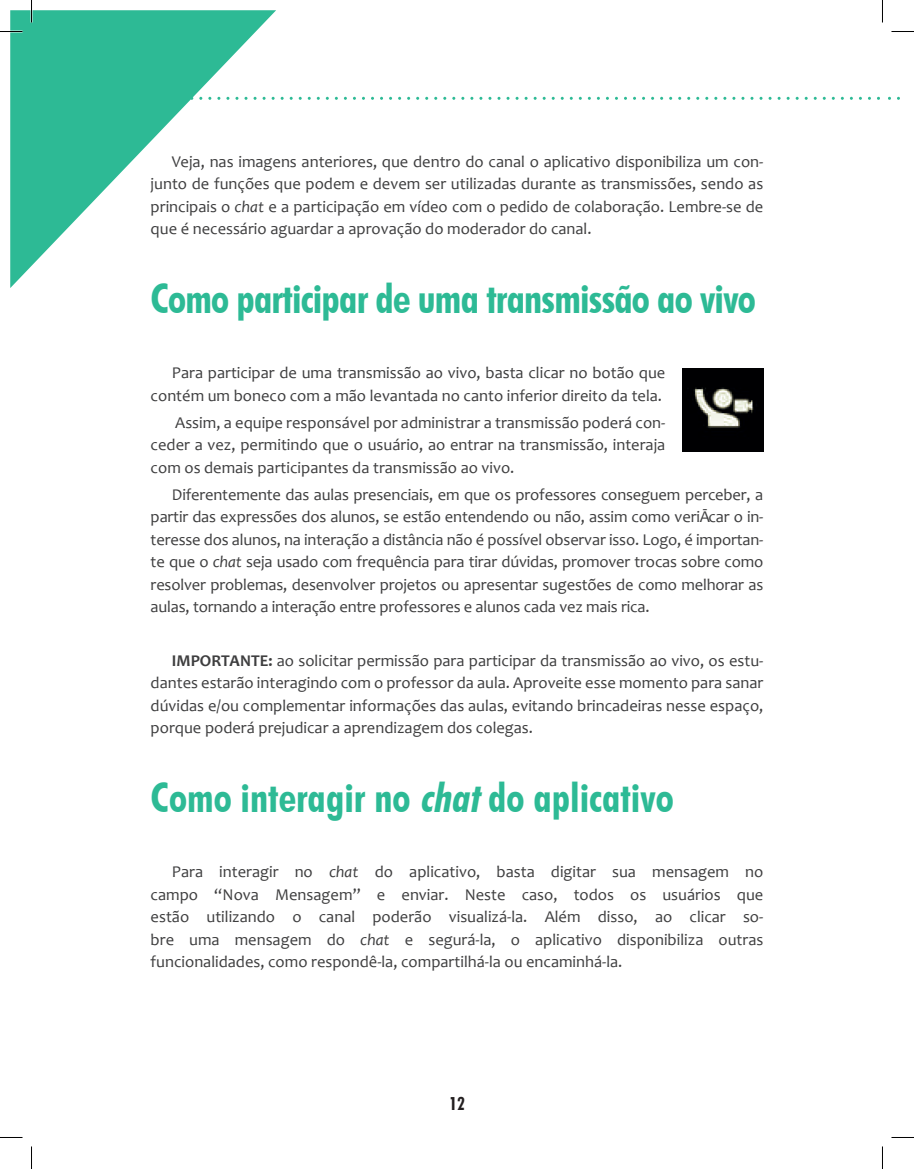
<style>
.page{position:relative;width:914px;height:1169px;background:#fff}
.page>*{position:absolute;margin:0;border:0;box-sizing:border-box;transform-origin:0 0}
.t1{font:700 condensed 40.5px "Futura BT";letter-spacing:-.02em;color:#2dba95}
.t2{font:700 condensed 40.5px "Futura BT";color:#2dba95}
.t3{font:700 condensed 18px "Futura BT";color:#231f20}
.t4{font:16.5px/22.5px "Candara";color:#3e3e3f;text-align:justify}
.s1{font-style:italic}
.s2{font-weight:700}
</style>
<div class="page">
<svg style="left:10px;top:10px;width:266px;height:278px"></svg>
<svg style="left:888px;top:97px;width:12px;height:3px"></svg>
<svg style="left:73px;top:97px;width:806px;height:3px"></svg>
<img style="left:682px;top:368px;width:81px;height:83px">
<svg style="left:0;top:31px;width:22px;height:1px"></svg>
<svg style="left:891px;top:31px;width:22px;height:1px"></svg>
<svg style="left:0;top:1137px;width:22px;height:1px"></svg>
<svg style="left:891px;top:1137px;width:22px;height:1px"></svg>
<svg style="left:31px;top:0;width:1px;height:23px"></svg>
<svg style="left:31px;top:1146px;width:1px;height:23px"></svg>
<svg style="left:882px;top:0;width:1px;height:23px"></svg>
<svg style="left:882px;top:1146px;width:1px;height:23px"></svg>
<p class="t4" style="left:151px;top:150px;width:614px;text-indent:21px">Veja, nas imagens anteriores, que dentro do canal o aplicativo disponibiliza um con&shy;junto de funções que podem e devem ser utilizadas durante as transmissões, sendo as principais o <span class="s1">chat</span> e a participação em vídeo com o pedido de colaboração. Lembre-se de que é necessário aguardar a aprovação do moderador do canal.</p>
<h1 class="t1" style="left:151px;top:274px;width:606px">Como participar de uma transmissão ao vivo</h1>
<p class="t4" style="left:151px;top:362px;width:516px;text-align:right">Para participar de uma transmissão ao vivo, basta clicar no botão que contém um boneco com a mão levantada no canto inferior direito da tela.</p>
<p class="t4" style="left:151px;top:411px;width:516px;text-indent:25px">Assim, a equipe responsável por administrar a transmissão poderá con&shy;ceder a vez, permitindo que o usuário, ao entrar na transmissão, interaja com os demais participantes da transmissão ao vivo.</p>
<p class="t4" style="left:151px;top:483px;width:614px;text-indent:21px">Diferentemente das aulas presenciais, em que os professores conseguem perceber, a partir das expressões dos alunos, se estão entendendo ou não, assim como veriĀcar o in&shy;teresse dos alunos, na interação a distância não é possível observar isso. Logo, é importan&shy;te que o <span class="s1">chat</span> seja usado com frequência para tirar dúvidas, promover trocas sobre como resolver problemas, desenvolver projetos ou apresentar sugestões de como melhorar as aulas, tornando a interação entre professores e alunos cada vez mais rica.</p>
<p class="t4" style="left:151px;top:649px;width:614px;text-indent:21px"><span class="s2">IMPORTANTE:</span> ao solicitar permissão para participar da transmissão ao vivo, os estu&shy;dantes estarão interagindo com o professor da aula. Aproveite esse momento para sanar dúvidas e/ou complementar informações das aulas, evitando brincadeiras nesse espaço, porque poderá prejudicar a aprendizagem dos colegas.</p>
<h1 class="t2" style="left:151px;top:773px;width:524px">Como interagir no <span class="s1">chat</span>do aplicativo</h1>
<p class="t4" style="left:151px;top:860px;width:614px;text-indent:21px">Para interagir no <span class="s1">chat</span> do aplicativo, basta digitar sua mensagem no campo “Nova Mensagem” e enviar. Neste caso, todos os usuários que estão utilizando o canal poderão visualizá-la. Além disso, ao clicar so&shy;bre uma mensagem do <span class="s1">chat</span> e segurá-la, o aplicativo disponibiliza outras funcionalidades, como respondê-la, compartilhá-la ou encaminhá-la.</p>
<p class="t3" style="left:449px;top:1093px;width:17px">12</p>
</div>
